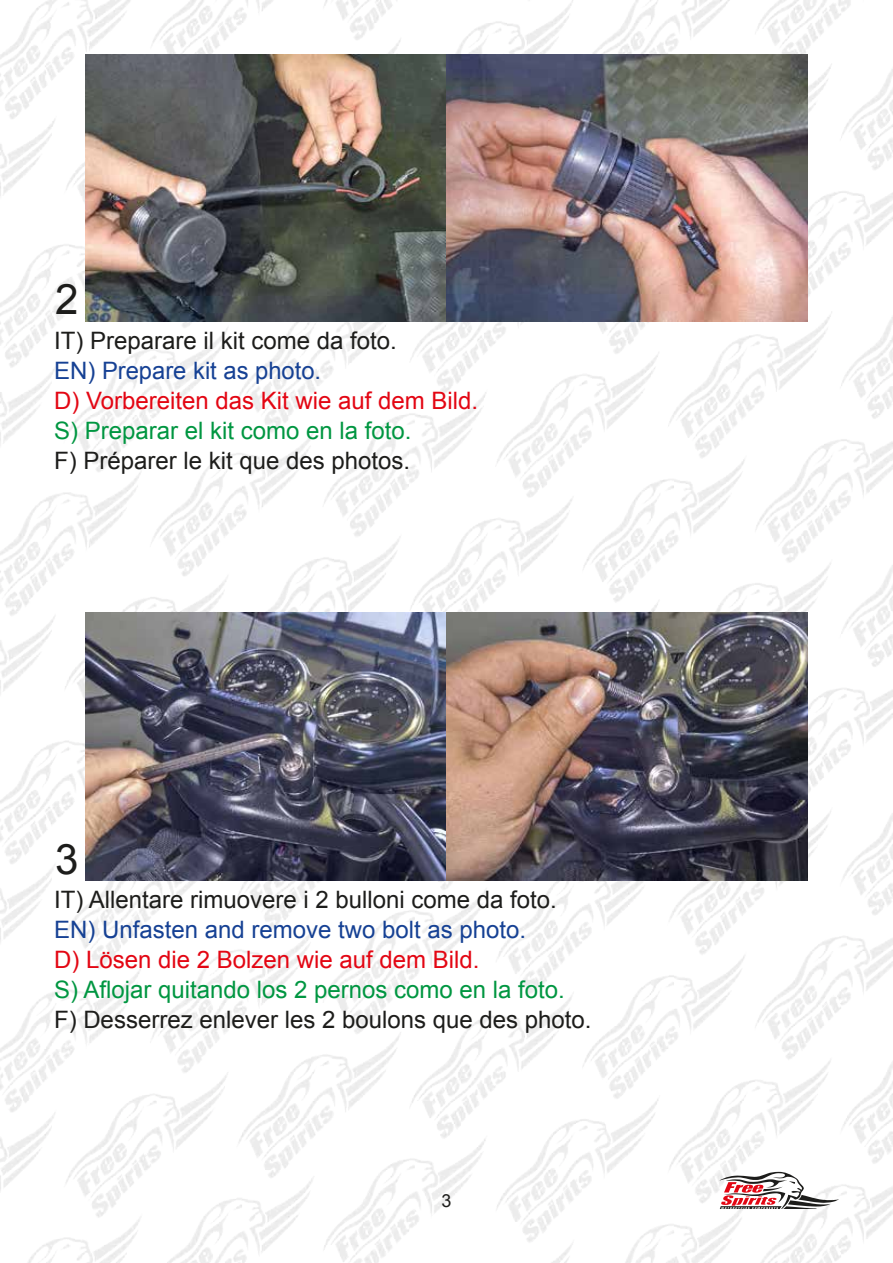
<style>
.page{position:relative;width:893px;height:1263px;background:#fff}
.page>*{position:absolute;margin:0;border:0;box-sizing:border-box;transform-origin:0 0}
.t1{font:42px "Arial";color:#1d1d1b}
.t2{font:24px "Arial";color:#1d1d1b}
.t3{font:24px "Arial";color:#009641}
.t4{font:24px "Arial";color:#e30613}
.t5{font:24px "Arial";color:#164194}
.t6{font:18px "Arial";color:#1d1d1b}
</style>
<div class="page">
<img style="left:0;top:0;width:893px;height:1262px">
<img style="left:85px;top:54px;width:723px;height:268px">
<img style="left:85px;top:612px;width:723px;height:268px">
<h1 class="t1" style="left:55px;top:272px;width:25px">2</h1>
<p class="t2" style="left:54px;top:325px;width:344px">IT) Preparare il kit come da foto.</p>
<p class="t5" style="left:54px;top:355px;width:269px">EN) Prepare kit as photo.</p>
<p class="t4" style="left:54px;top:385px;width:426px">D) Vorbereiten das Kit wie auf dem Bild.</p>
<p class="t3" style="left:54px;top:415px;width:359px">S) Preparar el kit como en la foto.</p>
<p class="t2" style="left:54px;top:445px;width:358px">F) Préparer le kit que des photos.</p>
<h1 class="t1" style="left:55px;top:832px;width:25px">3</h1>
<p class="t2" style="left:54px;top:884px;width:504px">IT) Allentare rimuovere i 2 bulloni come da foto.</p>
<p class="t5" style="left:54px;top:914px;width:474px">EN) Unfasten and remove two bolt as photo.</p>
<p class="t4" style="left:54px;top:944px;width:427px">D) Lösen die 2 Bolzen wie auf dem Bild.</p>
<p class="t3" style="left:54px;top:974px;width:512px">S) Aflojar quitando los 2 pernos como en la foto.</p>
<p class="t2" style="left:54px;top:1004px;width:539px">F) Desserrez enlever les 2 boulons que des photo.</p>
<p class="t6" style="left:441px;top:1189px;width:12px">3</p>
</div>
